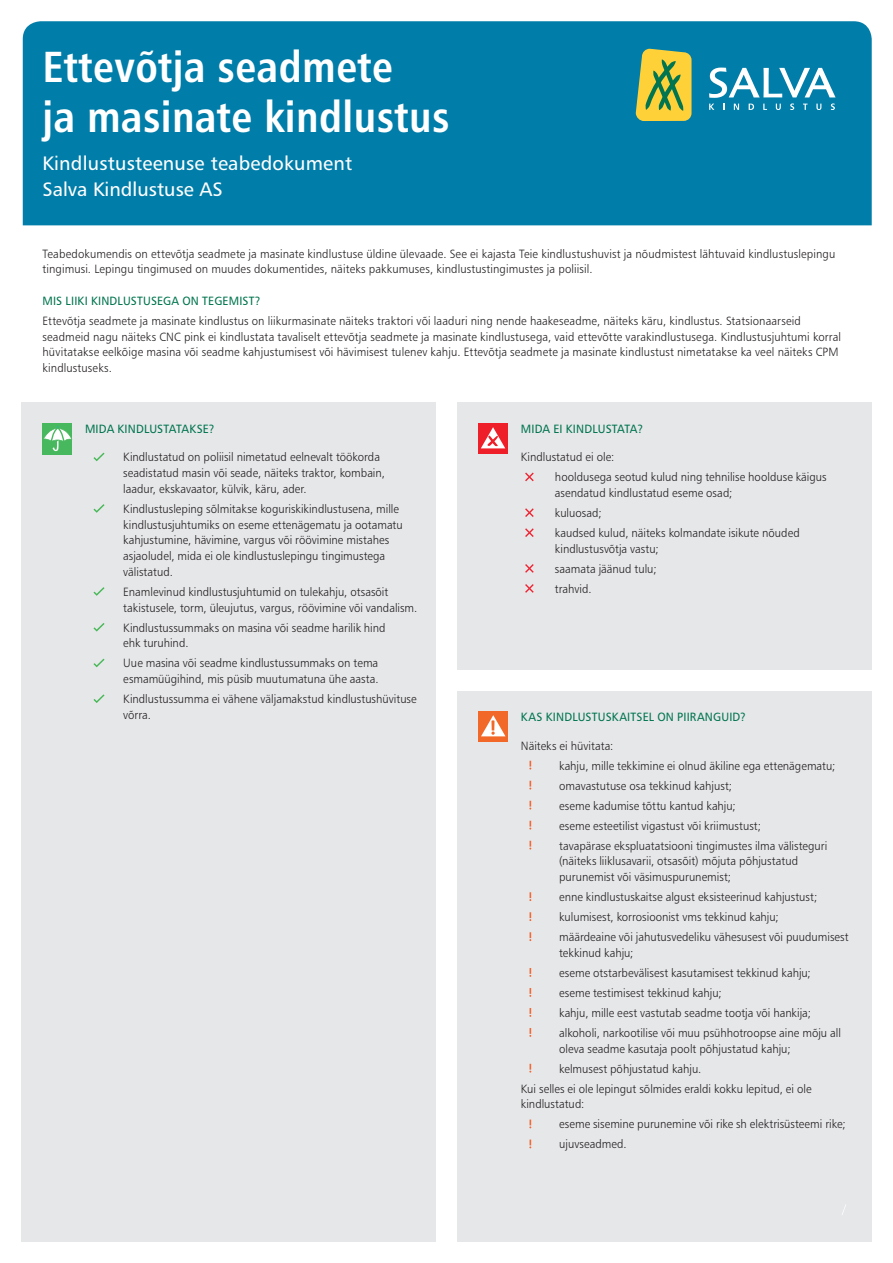
<style>
.page{position:relative;width:893px;height:1263px;background:#fff}
.page>*{position:absolute;margin:0;border:0;box-sizing:border-box;transform-origin:0 0}
.t1{font:43.5px/49.5px "Humanist 777 BT Bold Condensed B";letter-spacing:.01em;color:#fff}
.t2{font:19.5px/25.5px "Humanist 777 BT Roman B";letter-spacing:.01em;color:#fff}
.t3{font:12px/20px "Humanist 777 BT Light B";letter-spacing:.005em;color:#231f20;scale:.95 1}
.t4{font:12px "Humanist 777 BT Roman B";letter-spacing:.015em;color:#00754f;scale:.95 1}
</style>
<div class="page">
<div style="left:21px;top:402px;width:415px;height:840px;background:#e6e7e9"></div>
<div style="left:457px;top:402px;width:415px;height:268px;background:#e6e7e9"></div>
<div style="left:457px;top:691px;width:415px;height:551px;background:#e6e7e9"></div>
<svg style="left:94px;top:453px;width:11px;height:8px"></svg>
<svg style="left:94px;top:504px;width:11px;height:9px"></svg>
<svg style="left:94px;top:587px;width:11px;height:9px"></svg>
<svg style="left:94px;top:623px;width:11px;height:8px"></svg>
<svg style="left:94px;top:659px;width:11px;height:8px"></svg>
<svg style="left:94px;top:694px;width:11px;height:9px"></svg>
<svg style="left:525px;top:472px;width:9px;height:9px"></svg>
<svg style="left:525px;top:508px;width:9px;height:9px"></svg>
<svg style="left:525px;top:528px;width:9px;height:9px"></svg>
<svg style="left:525px;top:564px;width:9px;height:9px"></svg>
<svg style="left:525px;top:584px;width:9px;height:9px"></svg>
<svg style="left:529px;top:761px;width:2px;height:8px"></svg>
<svg style="left:529px;top:781px;width:2px;height:8px"></svg>
<svg style="left:529px;top:801px;width:2px;height:8px"></svg>
<svg style="left:529px;top:821px;width:2px;height:8px"></svg>
<svg style="left:529px;top:841px;width:2px;height:8px"></svg>
<svg style="left:529px;top:892px;width:2px;height:9px"></svg>
<svg style="left:529px;top:912px;width:2px;height:9px"></svg>
<svg style="left:529px;top:932px;width:2px;height:9px"></svg>
<svg style="left:529px;top:968px;width:2px;height:9px"></svg>
<svg style="left:529px;top:988px;width:2px;height:9px"></svg>
<svg style="left:529px;top:1008px;width:2px;height:9px"></svg>
<svg style="left:529px;top:1028px;width:2px;height:9px"></svg>
<svg style="left:529px;top:1064px;width:2px;height:8px"></svg>
<svg style="left:529px;top:1119px;width:2px;height:9px"></svg>
<svg style="left:529px;top:1139px;width:2px;height:9px"></svg>
<div style="left:23px;top:21px;width:849px;height:204px;background:#007da9"></div>
<div style="left:478px;top:423px;width:30px;height:31px;background:#ee1f29"></div>
<svg style="left:481px;top:427px;width:24px;height:21px"></svg>
<div style="left:43px;top:423px;width:29px;height:31px;background:#47b85e"></div>
<svg style="left:43px;top:426px;width:29px;height:25px"></svg>
<div style="left:478px;top:711px;width:30px;height:31px;background:#f26828"></div>
<svg style="left:481px;top:715px;width:24px;height:21px"></svg>
<svg style="left:636px;top:49px;width:55px;height:72px;background:#bdba46"></svg>
<svg style="left:709px;top:68px;width:126px;height:42px"></svg>
<h1 class="t1" style="left:43px;top:41px;width:409px">Ettevõtja seadmete<br>ja masinate kindlustus</h1>
<h2 class="t2" style="left:43px;top:150px;width:311px">Kindlustusteenuse teabedokument<br>Salva Kindlustuse AS</h2>
<p class="t3" style="left:43px;top:245px;width:836px;line-height:15.8px">Teabedokumendis on ettevõtja seadmete ja masinate kindlustuse üldine ülevaade. See ei kajasta Teie kindlustushuvist ja nõudmistest lähtuvaid kindlustuslepingu tingimusi. Lepingu tingimused on muudes dokumentides, näiteks pakkumuses, kindlustustingimustes ja poliisil.</p>
<p class="t4" style="left:43px;top:293px;width:231px">MIS LIIKI KINDLUSTUSEGA ON TEGEMIST?</p>
<p class="t3" style="left:43px;top:313px;width:842px;line-height:15.8px">Ettevõtja seadmete ja masinate kindlustus on liikurmasinate näiteks traktori või laaduri ning nende haakeseadme, näiteks käru, kindlustus. Statsionaarseid seadmeid nagu näiteks CNC pink ei kindlustata tavaliselt ettevõtja seadmete ja masinate kindlustusega, vaid ettevõtte varakindlustusega. Kindlustusjuhtumi korral hüvitatakse eelkõige masina või seadme kahjustumisest või hävimisest tulenev kahju. Ettevõtja seadmete ja masinate kindlustust nimetatakse ka veel näiteks CPM kindlustuseks.</p>
<p class="t4" style="left:85px;top:421px;width:138px">MIDA KINDLUSTATAKSE?</p>
<p class="t3" style="left:123px;top:449px;width:277px;line-height:15.8px">Kindlustatud on poliisil nimetatud eelnevalt töökorda seadistatud masin või seade, näiteks traktor, kombain, laadur, ekskavaator, külvik, käru, ader.</p>
<p class="t3" style="left:123px;top:500px;width:296px;line-height:15.8px">Kindlustusleping sõlmitakse koguriskikindlustusena, mille kindlustusjuhtumiks on eseme ettenägematu ja ootamatu kahjustumine, hävimine, vargus või röövimine mistahes asjaoludel, mida ei ole kindlustuslepingu tingimustega välistatud.</p>
<p class="t3" style="left:123px;top:584px;width:311px;line-height:15.8px">Enamlevinud kindlustusjuhtumid on tulekahju, otsasõit takistusele, torm, üleujutus, vargus, röövimine või vandalism.</p>
<p class="t3" style="left:123px;top:619px;width:278px;line-height:15.8px">Kindlustussummaks on masina või seadme harilik hind ehk turuhind.</p>
<p class="t3" style="left:123px;top:655px;width:270px;line-height:15.8px">Uue masina või seadme kindlustussummaks on tema esmamüügihind, mis püsib muutumatuna ühe aasta.</p>
<p class="t3" style="left:123px;top:691px;width:310px;line-height:15.8px">Kindlustussumma ei vähene väljamakstud kindlustushüvituse võrra.</p>
<p class="t4" style="left:521px;top:421px;width:130px">MIDA EI KINDLUSTATA?</p>
<p class="t3" style="left:555px;top:447px;width:287px;text-indent:-34px">Kindlustatud ei ole:<br>hooldusega seotud kulud ning tehnilise hoolduse käigus</p>
<p class="t3" style="left:555px;top:483px;width:259px">asendatud kindlustatud eseme osad;<br>kuluosad;<br>kaudsed kulud, näiteks kolmandate isikute nõuded</p>
<p class="t3" style="left:555px;top:538px;width:111px">kindlustusvõtja vastu; saamata jäänud tulu; trahvid.</p>
<p class="t4" style="left:521px;top:709px;width:238px">KAS KINDLUSTUSKAITSEL ON PIIRANGUID?</p>
<p class="t3" style="left:559px;top:735px;width:292px;text-indent:-38px">Näiteks ei hüvitata:<br>kahju, mille tekkimine ei olnud äkiline ega ettenägematu; omavastutuse osa tekkinud kahjust;<br>eseme kadumise tõttu kantud kahju;<br>eseme esteetilist vigastust või kriimustust;<br>tavapärase ekspluatatsiooni tingimustes ilma välisteguri</p>
<p class="t3" style="left:559px;top:853px;width:253px;line-height:15.8px">(näiteks liiklusavarii, otsasõit) mõjuta põhjustatud purunemist või väsimuspurunemist;</p>
<p class="t3" style="left:559px;top:887px;width:306px">enne kindlustuskaitse algust eksisteerinud kahjustust; kulumisest, korrosioonist vms tekkinud kahju;<br>määrdeaine või jahutusvedeliku vähesusest või puudumisest</p>
<p class="t3" style="left:559px;top:942px;width:298px">tekkinud kahju;<br>eseme otstarbevälisest kasutamisest tekkinud kahju; eseme testimisest tekkinud kahju;<br>kahju, mille eest vastutab seadme tootja või hankija; alkoholi, narkootilise või muu psühhotroopse aine mõju all</p>
<p class="t3" style="left:559px;top:1038px;width:245px">oleva seadme kasutaja poolt põhjustatud kahju;</p>
<p class="t3" style="left:559px;top:1058px;width:151px">kelmusest põhjustatud kahju.</p>
<p class="t3" style="left:521px;top:1078px;width:307px">Kui selles ei ole lepingut sõlmides eraldi kokku lepitud, ei ole</p>
<p class="t3" style="left:559px;top:1094px;width:303px;text-indent:-38px">kindlustatud:<br>eseme sisemine purunemine või rike sh elektrisüsteemi rike; ujuvseadmed.</p>
</div>
